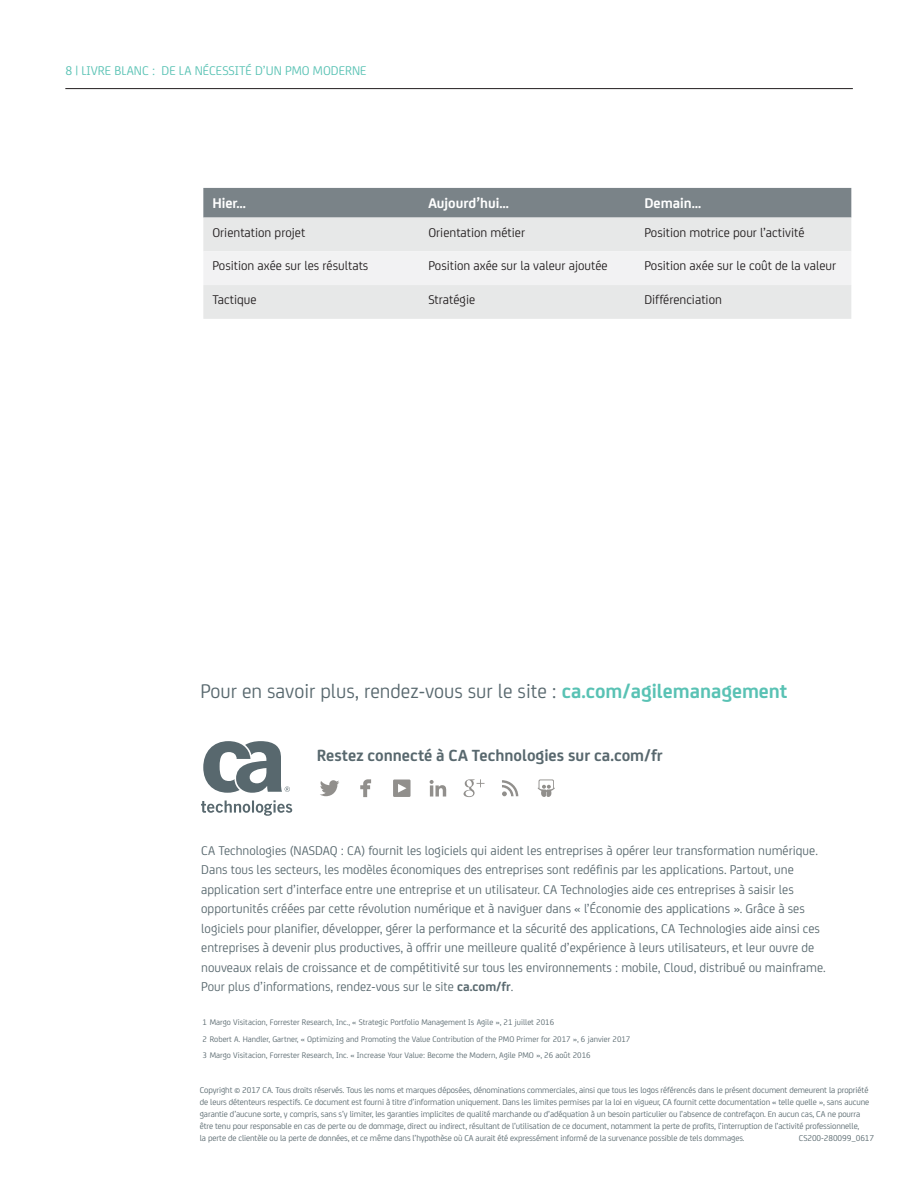
<style>
.page{position:relative;width:918px;height:1188px;background:#fff}
.page>*{position:absolute;margin:0;border:0;box-sizing:border-box;transform-origin:0 0}
.t1{font:21px "CA Sans";color:#58686e}
.t2{font:700 17.25px "CA Sans";color:#58686e}
.t3{font:700 15px "CA Sans";color:#fff}
.t4{font:13.5px/19.5px "CA Sans";color:#58686e}
.t5{font:13.5px "CA Sans";color:#231f20}
.t6{font:13.5px "CA Sans";color:#59c2b4}
.t7{font:9px/12px "CA Sans";letter-spacing:-.01em;color:#58686e}
.t8{font:8.7px/16.5px "CA Sans";color:#58686e}
.s1{font-weight:700;color:#59c2b4}
.s2{font-weight:700}
</style>
<div class="page">
<hr style="left:65px;top:88px;width:788px;height:1px;background:#231f20">
<svg style="left:464px;top:779px;width:21px;height:18px"></svg>
<svg style="left:201px;top:800px;width:91px;height:16px"></svg>
<svg style="left:203px;top:741px;width:87px;height:52px"></svg>
<svg style="left:360px;top:779px;width:11px;height:18px"></svg>
<svg style="left:430px;top:780px;width:16px;height:17px"></svg>
<svg style="left:320px;top:780px;width:19px;height:16px"></svg>
<svg style="left:393px;top:780px;width:18px;height:17px"></svg>
<svg style="left:502px;top:780px;width:16px;height:16px"></svg>
<svg style="left:537px;top:779px;width:18px;height:18px"></svg>
<div style="left:203px;top:188px;width:648px;height:30px;background:#7a8388"></div>
<div style="left:203px;top:218px;width:648px;height:101px;background:#e7e8e8"></div>
<div style="left:203px;top:251px;width:648px;height:34px;background:#f2f2f3"></div>
<h3 class="t6" style="left:65px;top:61px;width:303px">8 | LIVRE BLANC : DE LA NÉCESSITÉ D’UN PMO MODERNE</h3>
<h3 class="t3" style="left:212px;top:192px;width:35px">Hier…</h3>
<h3 class="t3" style="left:428px;top:192px;width:82px">Aujourd’hui…</h3>
<h3 class="t3" style="left:644px;top:192px;width:58px">Demain…</h3>
<h3 class="t5" style="left:212px;top:223px;width:95px">Orientation projet</h3>
<h3 class="t5" style="left:428px;top:223px;width:98px">Orientation métier</h3>
<h3 class="t5" style="left:644px;top:223px;width:162px">Position motrice pour l’activité</h3>
<h3 class="t5" style="left:212px;top:256px;width:158px">Position axée sur les résultats</h3>
<h3 class="t5" style="left:428px;top:256px;width:181px">Position axée sur la valeur ajoutée</h3>
<h3 class="t5" style="left:644px;top:256px;width:193px">Position axée sur le coût de la valeur</h3>
<h3 class="t5" style="left:212px;top:290px;width:46px">Tactique</h3>
<h3 class="t5" style="left:428px;top:290px;width:48px">Stratégie</h3>
<h3 class="t5" style="left:644px;top:290px;width:79px">Différenciation</h3>
<h1 class="t1" style="left:200px;top:676px;width:589px">Pour en savoir plus, rendez-vous sur le site : <span class="s1">ca.com/agilemanagement</span></h1>
<h2 class="t2" style="left:317px;top:742px;width:348px">Restez connecté à CA Technologies sur ca.com/fr</h2>
<p class="t4" style="left:201px;top:840px;width:626px">CA Technologies (NASDAQ : CA) fournit les logiciels qui aident les entreprises à opérer leur transformation numérique.<br>Dans tous les secteurs, les modèles économiques des entreprises sont redéfinis par les applications. Partout, une application sert d’interface entre une entreprise et un utilisateur. CA Technologies aide ces entreprises à saisir les opportunités créées par cette révolution numérique et à naviguer dans « l’Économie des applications ». Grâce à ses logiciels pour planifier, développer, gérer la performance et la sécurité des applications, CA Technologies aide ainsi ces entreprises à devenir plus productives, à offrir une meilleure qualité d’expérience à leurs utilisateurs, et leur ouvre de nouveaux relais de croissance et de compétitivité sur tous les environnements : mobile, Cloud, distribué ou mainframe.<br>Pour plus d’informations, rendez-vous sur le site <span class="s2">ca.com/fr</span>.</p>
<p class="t8" style="left:202px;top:1013px;width:430px">1 Margo Visitacion, Forrester Research, Inc., « Strategic Portfolio Management Is Agile », 21 juillet 2016<br>2 Robert A. Handler, Gartner, « Optimizing and Promoting the Value Contribution of the PMO Primer for 2017 », 6 janvier 2017<br>3 Margo Visitacion, Forrester Research, Inc. « Increase Your Value: Become the Modern, Agile PMO », 26 août 2016</p>
<p class="t7" style="left:200px;top:1084px;width:671px">Copyright © 2017 CA. Tous droits réservés. Tous les noms et marques déposées, dénominations commerciales, ainsi que tous les logos référencés dans le présent document demeurent la propriété de leurs détenteurs respectifs. Ce document est fourni à titre d’information uniquement. Dans les limites permises par la loi en vigueur, CA fournit cette documentation « telle quelle », sans aucune garantie d’aucune sorte, y compris, sans s’y limiter, les garanties implicites de qualité marchande ou d’adéquation à un besoin particulier ou l’absence de contrefaçon. En aucun cas, CA ne pourra être tenu pour responsable en cas de perte ou de dommage, direct ou indirect, résultant de l’utilisation de ce document, notamment la perte de profits, l’interruption de l’activité professionnelle,<br>la perte de clientèle ou la perte de données, et ce même dans l’hypothèse où CA aurait été expressément informé de la survenance possible de tels dommages.</p>
<p class="t7" style="left:799px;top:1131px;width:77px">CS200-280099_0617</p>
</div>
